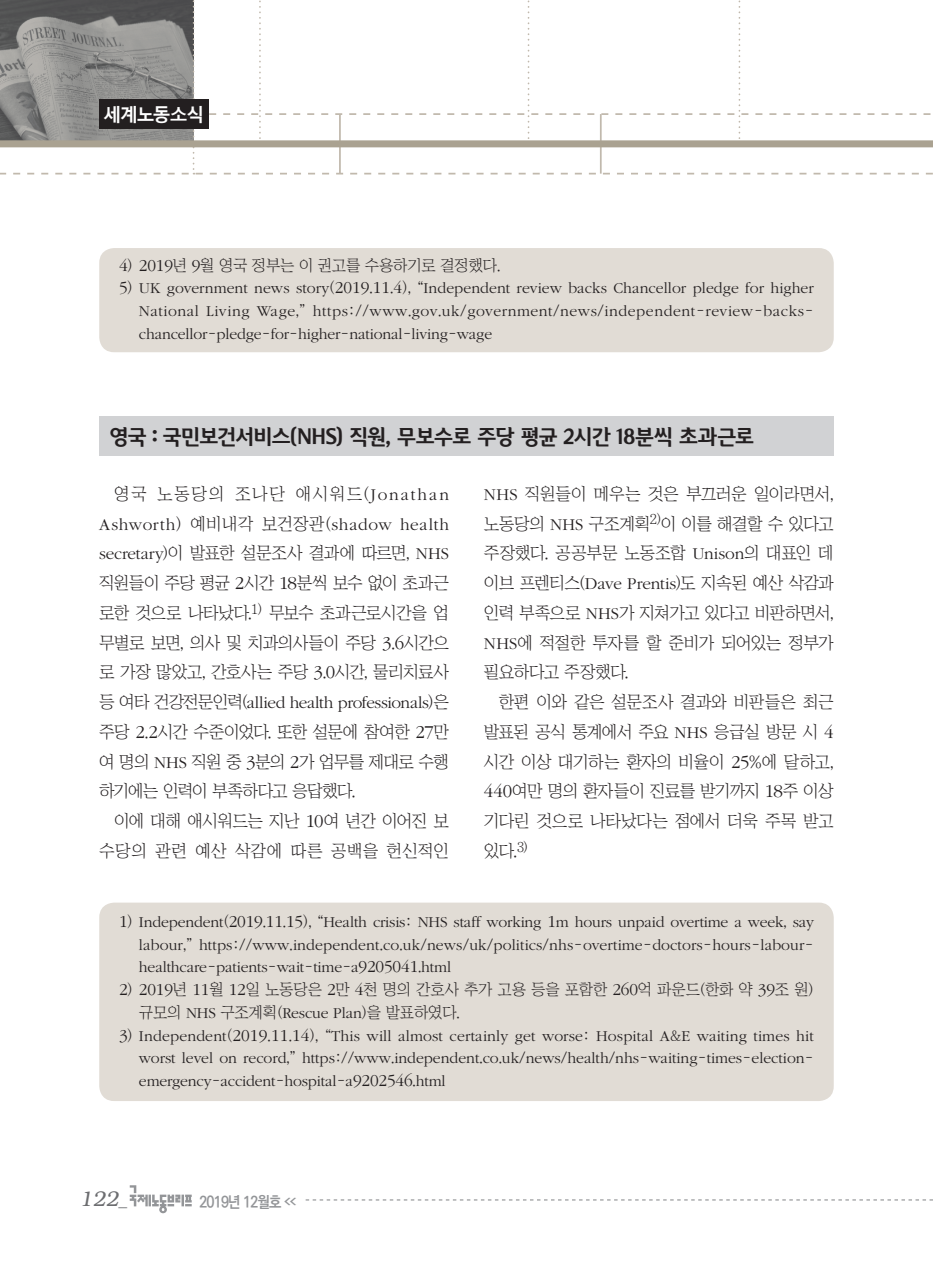
<style>
.page{position:relative;width:933px;height:1275px;background:#fff}
.page>*{position:absolute;margin:0;border:0;box-sizing:border-box;transform-origin:0 0}
.노사정__제목{font:700 21px "Auction Gothic";letter-spacing:-.06em;color:#231f20}
.t1{font:italic 300 21px "Bookman";color:#6c6d70}
.t2{font:700 18.38px "Malgun Gothic";letter-spacing:-.09em;color:#fff}
.노사정__본문{font:17.15px/29.8px "Chosunilbo NM";letter-spacing:-.035em;color:#231f20;text-align:justify}
.노사정__본문-2{font:17.15px/29.8px "Chosunilbo NM";letter-spacing:-.01em;color:#231f20;text-align:right}
.각주{font:300 15.75px/22.8px "ITC Garamond Std";letter-spacing:-.01em;color:#231f20;text-align:justify}
.각주-2{font:15.75px/22.8px "Chosunilbo NM";letter-spacing:-.01em;color:#231f20}
.t3{font:700 15.75px "Ko Pub Dotum";letter-spacing:-.055em;color:#939598;scale:.9 1}
.s1{font-family:"ITC Garamond Std";font-weight:300;font-size:17.32px}
.s2{font-size:17.32px}
.s3{font-family:"Chosunilbo NM";font-weight:400}
.s4{font-family:"ITC Garamond Std";font-weight:300}
.s5{font-family:"ITC Garamond Std";font-weight:300;font-size:18.9px}
.s6{font-family:"Helvetica";font-weight:400;font-style:normal;font-size:17.5px}
.s7{font-size:7.88px}
</style>
<div class="page">
<svg style="left:306px;top:1199px;width:627px;height:1px"></svg>
<svg style="left:0;top:0;width:933px;height:174px"></svg>
<div style="left:0;top:140px;width:933px;height:7px;background:#aaa291"></div>
<svg style="left:130px;top:1185px;width:62px;height:28px"></svg>
<div style="left:99px;top:99px;width:109px;height:30px;background:#231f20"></div>
<div style="left:99px;top:903px;width:734px;height:198px;background:#e1dcd5;border-radius:15px"></div>
<div style="left:99px;top:417px;width:734px;height:39px;background:#d1d2d4"></div>
<div style="left:99px;top:248px;width:734px;height:104px;background:#e1dcd5;border-radius:15px"></div>
<p class="t2" style="left:103px;top:102px;width:103px">세계노동소식</p>
<p class="각주-2" style="left:119px;top:254px;width:383px"><span class="s1">4</span>) <span class="s1">2019</span>년 <span class="s1">9</span>월 영국 정부는 이 권고를 수용하기로 결정했다.</p>
<p class="각주" style="left:139px;top:277px;width:676px;text-indent:-20px"><span class="s2">5</span><span class="s3">)</span> UK government news story<span class="s3">(</span><span class="s2">2019</span><span class="s3">.</span><span class="s2">11</span><span class="s3">.</span><span class="s2">4</span><span class="s3">), “</span>Independent review backs Chancellor pledge for higher National Living Wage<span class="s3">,”</span> https<span class="s3">://</span>www<span class="s3">.</span>gov<span class="s3">.</span>uk<span class="s3">/</span>government<span class="s3">/</span>news<span class="s3">/</span>independent<span class="s3">-</span>review<span class="s3">-</span>backs&shy;chancellor<span class="s3">-</span>pledge<span class="s3">-</span>for<span class="s3">-</span>higher<span class="s3">-</span>national<span class="s3">-</span>living<span class="s3">-</span>wage</p>
<p class="노사정__제목" style="left:109px;top:426px;width:646px">영국 : 국민보건서비스(NHS) 직원, 무보수로 주당 평균 2시간 18분씩 초과근로</p>
<p class="노사정__본문" style="left:99px;top:479px;width:351px;text-indent:15px">영국 노동당의 조나단 애시워드(<span class="s4">Jonathan Ashworth</span>) 예비내각 보건장관(<span class="s4">shadow health secretary</span>)이 발표한 설문조사 결과에 따르면, <span class="s4">NHS </span>직원들이 주당 평균 <span class="s5">2</span>시간 <span class="s5">18</span>분씩 보수 없이 초과근 로한 것으로 나타났다.<sup>1)</sup> 무보수 초과근로시간을 업 무별로 보면, 의사 및 치과의사들이 주당 <span class="s5">3</span>.<span class="s5">6</span>시간으 로 가장 많았고, 간호사는 주당 <span class="s5">3</span>.<span class="s5">0</span>시간, 물리치료사 등 여타 건강전문인력(<span class="s4">allied health professionals</span>)은 주당 <span class="s5">2</span>.<span class="s5">2</span>시간 수준이었다. 또한 설문에 참여한 <span class="s5">27</span>만 여 명의 <span class="s4">NHS</span> 직원 중 <span class="s5">3</span>분의 <span class="s5">2</span>가 업무를 제대로 수행 하기에는 인력이 부족하다고 응답했다.</p>
<p class="노사정__본문-2" style="left:99px;top:806px;width:351px">이에 대해 애시워드는 지난 <span class="s5">10</span>여 년간 이어진 보 수당의 관련 예산 삭감에 따른 공백을 헌신적인</p>
<p class="노사정__본문" style="left:484px;top:479px;width:351px"><span class="s4">NHS</span> 직원들이 메우는 것은 부끄러운 일이라면서, 노동당의 <span class="s4">NHS</span> 구조계획<sup>2)</sup>이 이를 해결할 수 있다고 주장했다. 공공부문 노동조합 <span class="s4">Unison</span>의 대표인 데 이브 프렌티스(<span class="s4">Dave Prentis</span>)도 지속된 예산 삭감과 인력 부족으로 <span class="s4">NHS</span>가 지쳐가고 있다고 비판하면서, <span class="s4">NHS</span>에 적절한 투자를 할 준비가 되어있는 정부가 필요하다고 주장했다.</p>
<p class="노사정__본문" style="left:484px;top:687px;width:351px;text-indent:15px">한편 이와 같은 설문조사 결과와 비판들은 최근 발표된 공식 통계에서 주요 <span class="s4">NHS</span> 응급실 방문 시 <span class="s5">4 </span>시간 이상 대기하는 환자의 비율이 <span class="s5">25</span>%에 달하고, <span class="s5">440</span>여만 명의 환자들이 진료를 받기까지 <span class="s5">18</span>주 이상 기다린 것으로 나타났다는 점에서 더욱 주목 받고 있다.<sup>3)</sup></p>
<p class="각주" style="left:139px;top:911px;width:676px;text-indent:-20px"><span class="s2">1</span><span class="s3">)</span> Independent<span class="s3">(</span><span class="s2">2019</span><span class="s3">.</span><span class="s2">11</span><span class="s3">.</span><span class="s2">15</span><span class="s3">), “</span>Health crisis<span class="s3">:</span> NHS staff working <span class="s2">1</span>m hours unpaid overtime a week<span class="s3">,</span> say labour<span class="s3">,”</span> https<span class="s3">://</span>www<span class="s3">.</span>independent<span class="s3">.</span>co<span class="s3">.</span>uk<span class="s3">/</span>news<span class="s3">/</span>uk<span class="s3">/</span>politics<span class="s3">/</span>nhs<span class="s3">-</span>overtime<span class="s3">-</span>doctors<span class="s3">-</span>hours<span class="s3">-</span>labour&shy;healthcare<span class="s3">-</span>patients<span class="s3">-</span>wait<span class="s3">-</span>time<span class="s3">-</span>a<span class="s2">9205041</span><span class="s3">.</span>html</p>
<p class="각주-2" style="left:139px;top:978px;width:676px;text-indent:-20px"><span class="s1">2</span>) <span class="s1">2019</span>년 <span class="s1">11</span>월 <span class="s1">12</span>일 노동당은 <span class="s1">2</span>만 <span class="s1">4</span>천 명의 간호사 추가 고용 등을 포함한 <span class="s1">260</span>억 파운드(한화 약 <span class="s1">39</span>조 원) 규모의 <span class="s4">NHS</span> 구조계획(<span class="s4">Rescue Plan</span>)을 발표하였다.</p>
<p class="각주" style="left:139px;top:1024px;width:676px;text-indent:-20px"><span class="s2">3</span><span class="s3">)</span> Independent<span class="s3">(</span><span class="s2">2019</span><span class="s3">.</span><span class="s2">11</span><span class="s3">.</span><span class="s2">14</span><span class="s3">), “</span>This will almost certainly get worse<span class="s3">:</span> Hospital A<span class="s3">&amp;</span>E waiting times hit worst level on record<span class="s3">,”</span> https<span class="s3">://</span>www<span class="s3">.</span>independent<span class="s3">.</span>co<span class="s3">.</span>uk<span class="s3">/</span>news<span class="s3">/</span>health<span class="s3">/</span>nhs<span class="s3">-</span>waiting<span class="s3">-</span>times<span class="s3">-</span>election&shy;emergency<span class="s3">-</span>accident<span class="s3">-</span>hospital<span class="s3">-</span>a<span class="s2">9202546</span><span class="s3">.</span>html</p>
<h1 class="t1" style="left:79px;top:1187px;width:49px">122<span class="s6">_</span></h1>
<p class="t3" style="left:199px;top:1194px;width:109px">2019년 12월호 <span class="s7">&lt;&lt;</span></p>
</div>
